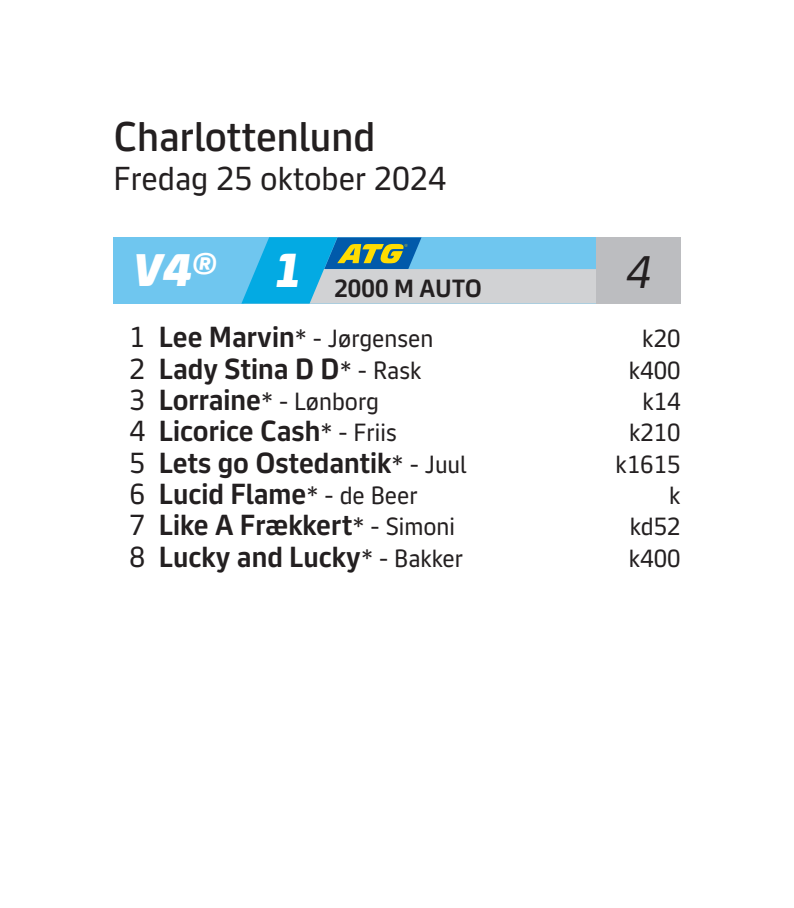
<style>
.page{position:relative;width:794px;height:908px;background:#fff}
.page>*{position:absolute;margin:0;border:0;box-sizing:border-box;transform-origin:0 0}
.t1{font:46px "ATG Rubrik";color:#fff}
.t2{font:44px "ATG Rubrik";color:#fff}
.t3{font:italic 44px "ATG Text";color:#231f20}
.t4{font:500 40px "ATG Text";color:#231f20}
.t5{font:32px "ATG Text";color:#231f20}
.HorseAndRider{font:700 28px "ATG Text";color:#231f20}
.S_REKORD{font:28px "ATG Text";color:#231f20}
.HorseAndRider-2{font:24px "ATG Text";color:#231f20}
.S_REKORD-2{font:24px "ATG Text";color:#231f20}
.t6{font:700 24px "ATG Text";color:#231f20}
.s1{font-weight:700;font-size:28px}
.s2{font-weight:400;font-size:24px}
</style>
<div class="page">
<div style="left:595px;top:237px;width:85px;height:66px;background:#bcbdc0"></div>
<svg style="left:113px;top:237px;width:483px;height:66px;background:#79bfdb"></svg>
<p class="t4" style="left:113px;top:113px;width:263px">Charlottenlund</p>
<p class="t5" style="left:113px;top:159px;width:334px">Fredag 25 oktober 2024</p>
<p class="t2" style="left:134px;top:244px;width:83px">V4®</p>
<p class="t1" style="left:277px;top:243px;width:25px">1</p>
<p class="t6" style="left:334px;top:274px;width:149px">2000 M AUTO</p>
<p class="t3" style="left:626px;top:246px;width:26px">4</p>
<p class="S_REKORD" style="left:129px;top:320px;width:17px">1</p>
<p class="HorseAndRider-2" style="left:159px;top:324px;width:276px"><span class="s1">Lee Marvin</span>* - Jørgensen</p>
<p class="S_REKORD-2" style="left:642px;top:324px;width:40px">k20</p>
<p class="S_REKORD" style="left:129px;top:352px;width:17px">2</p>
<p class="HorseAndRider" style="left:159px;top:351px;width:264px">Lady Stina D D<span class="s2">* - Rask</span></p>
<p class="S_REKORD-2" style="left:629px;top:356px;width:53px">k400</p>
<p class="S_REKORD" style="left:129px;top:383px;width:17px">3</p>
<p class="HorseAndRider-2" style="left:159px;top:387px;width:222px"><span class="s1">Lorraine</span>* - Lønborg</p>
<p class="S_REKORD-2" style="left:642px;top:387px;width:39px">k14</p>
<p class="S_REKORD" style="left:129px;top:414px;width:17px">4</p>
<p class="HorseAndRider" style="left:159px;top:414px;width:239px">Licorice Cash<span class="s2">* - Friis</span></p>
<p class="S_REKORD-2" style="left:629px;top:418px;width:53px">k210</p>
<p class="S_REKORD" style="left:129px;top:446px;width:17px">5</p>
<p class="HorseAndRider" style="left:159px;top:445px;width:309px">Lets go Ostedantik<span class="s2">* - Juul</span></p>
<p class="S_REKORD-2" style="left:615px;top:449px;width:66px">k1615</p>
<p class="S_REKORD" style="left:129px;top:477px;width:17px">6</p>
<p class="HorseAndRider" style="left:159px;top:477px;width:260px">Lucid Flame<span class="s2">* - de Beer</span></p>
<p class="S_REKORD-2" style="left:669px;top:481px;width:13px">k</p>
<p class="S_REKORD" style="left:129px;top:508px;width:17px">7</p>
<p class="HorseAndRider" style="left:159px;top:508px;width:298px">Like A Frækkert<span class="s2">* - Simoni</span></p>
<p class="S_REKORD-2" style="left:630px;top:512px;width:52px">kd52</p>
<p class="S_REKORD" style="left:129px;top:540px;width:17px">8</p>
<p class="HorseAndRider" style="left:159px;top:539px;width:306px">Lucky and Lucky<span class="s2">* - Bakker</span></p>
<p class="S_REKORD-2" style="left:629px;top:543px;width:53px">k400</p>
</div>
